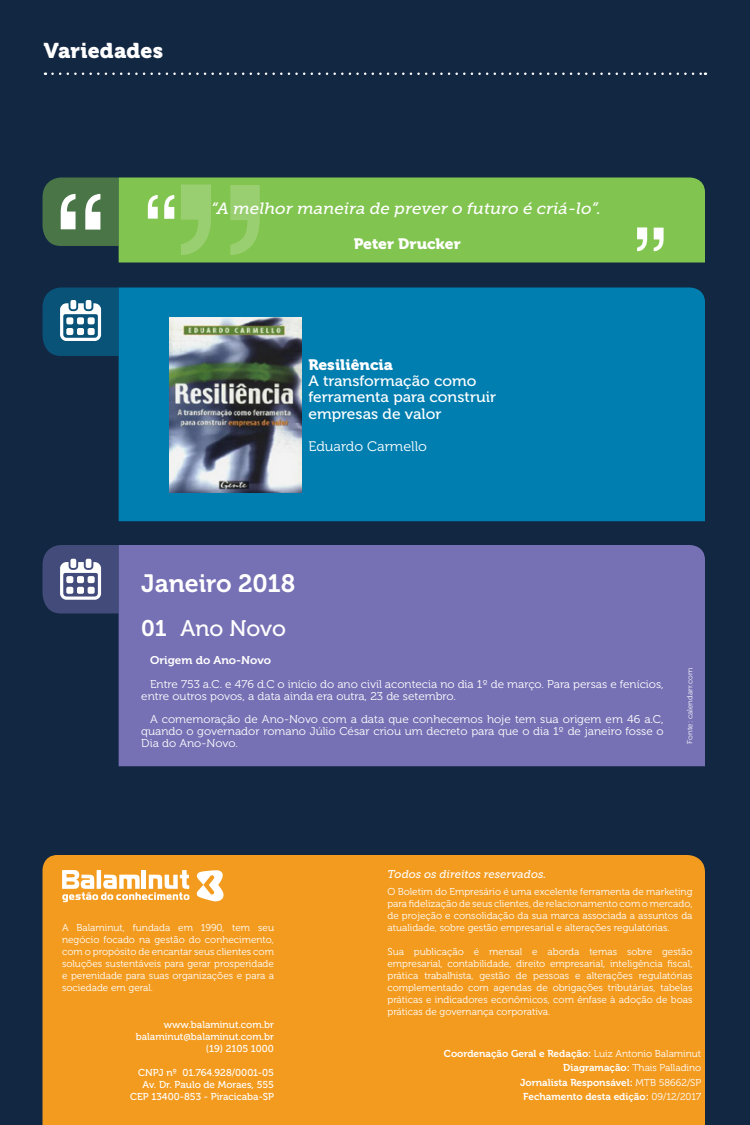
<style>
.page{position:relative;width:750px;height:1125px;background:#122742}
.page>*{position:absolute;margin:0;border:0;box-sizing:border-box;transform-origin:0 0}
.t1{font:25px "Museo 700";color:#fff}
.t2{font:22.5px "Museo 500";letter-spacing:-.005em;color:#fff}
.t3{font:21.25px "Museo 900";letter-spacing:.01em;color:#fff}
.t4{font:italic 16.25px "Museo Slab 500";color:#fff;scale:1.04 1}
.t5{font:15px/16.2px "Museo 500";color:#fff;scale:1.04 1}
.t6{font:15px "Museo 900";color:#fff;scale:1.04 1}
.t7{font:13.75px "Museo 300";color:#fff;scale:1.04 1}
.t8{font:11.25px/11.9px "Museo 300";color:#fff;scale:1.04 1}
.t9{font:italic 11.25px "Museo Slab 500";color:#fff}
.t10{font:11.25px "Museo 700";color:#fff;scale:1.04 1}
.t11{font:10px/12px "Museo 300";color:#fff;text-align:justify}
.t12{font:10px/12px "Museo 500";color:#fff;text-align:right}
.t13{font:10px/14.4px "Museo 700";color:#fff;text-align:center}
.t14{font:7.5px "Museo 300";color:#fff;scale:1.04 1}
.s1{font-family:"Museo 700"}
.s2{font-family:"Museo 300"}
</style>
<div class="page">
<div style="left:42px;top:855px;width:663px;height:270px;background:#f39b1f"></div>
<div style="left:119px;top:545px;width:586px;height:221px;background:#7670b4"></div>
<svg style="left:42px;top:545px;width:77px;height:68px;background:#636a90"></svg>
<div style="left:119px;top:288px;width:586px;height:233px;background:#007eb0"></div>
<svg style="left:42px;top:287px;width:77px;height:69px;background:#346e8d"></svg>
<div style="left:119px;top:178px;width:586px;height:84px;background:#81c44f"></div>
<svg style="left:42px;top:177px;width:77px;height:69px;background:#618662"></svg>
<svg style="left:181px;top:184px;width:79px;height:71px;background:#8eca61"></svg>
<svg style="left:148px;top:195px;width:26px;height:24px"></svg>
<svg style="left:637px;top:227px;width:27px;height:24px"></svg>
<img style="left:169px;top:317px;width:132px;height:175px">
<svg style="left:196px;top:870px;width:28px;height:32px"></svg>
<svg style="left:62px;top:870px;width:127px;height:32px;background:#f8c681"></svg>
<svg style="left:52px;top:72px;width:654px;height:3px"></svg>
<h3 class="t3" style="left:44px;top:39px;width:121px">Variedades</h3>
<h3 class="t4" style="left:211px;top:200px;width:377px">“A melhor maneira de prever o futuro é criá-lo”.</h3>
<h3 class="t6" style="left:354px;top:235px;width:104px">Peter Drucker</h3>
<h3 class="t6" style="left:308px;top:356px;width:83px">Resiliência</h3>
<h3 class="t5" style="left:308px;top:373px;width:182px">A transformação como ferramenta para construir empresas de valor</h3>
<h3 class="t7" style="left:308px;top:439px;width:116px">Eduardo Carmello</h3>
<h1 class="t1" style="left:141px;top:570px;width:156px">Janeiro 2018</h1>
<h2 class="t2" style="left:141px;top:616px;width:146px"><span class="s1">01</span> Ano Novo</h2>
<p class="t10" style="left:150px;top:654px;width:118px">Origem do Ano-Novo</p>
<p class="t8" style="left:141px;top:678px;width:504px;text-indent:9px">Entre 753 a.C. e 476 d.C o início do ano civil acontecia no dia 1º de março. Para persas e fenícios, entre outros povos, a data ainda era outra, 23 de setembro.</p>
<p class="t8" style="left:141px;top:714px;width:504px;text-align:justify;text-indent:9px">A comemoração de Ano-Novo com a data que conhecemos hoje tem sua origem em 46 a.C, quando o governador romano Júlio César criou um decreto para que o dia 1º de janeiro fosse o Dia do Ano-Novo.</p>
<p class="t14" style="left:686px;top:744px;width:74px;rotate:-90deg">Fonte: calendarr.com</p>
<p class="t9" style="left:388px;top:868px;width:160px">Todos os direitos reservados.</p>
<p class="t11" style="left:62px;top:922px;width:213px">A Balaminut, fundada em 1990, tem seu negócio focado na gestão do conhecimento, com o propósito de encantar seus clientes com soluções sustentáveis para gerar prosperidade e perenidade para suas organizações e para a sociedade em geral.</p>
<p class="t12" style="left:136px;top:1019px;width:140px">www.balaminut.com.br balaminut@balaminut.com.br (19) 2105 1000</p>
<p class="t12" style="left:130px;top:1067px;width:145px">CNPJ nº 01.764.928/0001-05<br>Av. Dr. Paulo de Moraes, 555<br>CEP 13400-853 - Piracicaba-SP</p>
<p class="t11" style="left:388px;top:886px;width:307px">O Boletim do Empresário é uma excelente ferramenta de marketing para fidelização de seus clientes, de relacionamento com o mercado, de projeção e consolidação da sua marca associada a assuntos da atualidade, sobre gestão empresarial e alterações regulatórias.</p>
<p class="t11" style="left:388px;top:946px;width:307px">Sua publicação é mensal e aborda temas sobre gestão empresarial, contabilidade, direito empresarial, inteligência fiscal, prática trabalhista, gestão de pessoas e alterações regulatórias complementado com agendas de obrigações tributárias, tabelas práticas e indicadores econômicos, com ênfase à adoção de boas práticas de governança corporativa.</p>
<p class="t13" style="left:444px;top:1046px;width:259px">Coordenação Geral e Redação: <span class="s2">Luiz Antonio Balaminut</span></p>
<p class="t11" style="left:563px;top:1062px;width:139px"><span class="s1">Diagramação:</span> Thais Palladino</p>
<p class="t13" style="left:520px;top:1075px;width:183px">Jornalista Responsável: <span class="s2">MTB 58662/SP<br></span>Fechamento desta edição: <span class="s2">09/12/2017</span></p>
</div>
